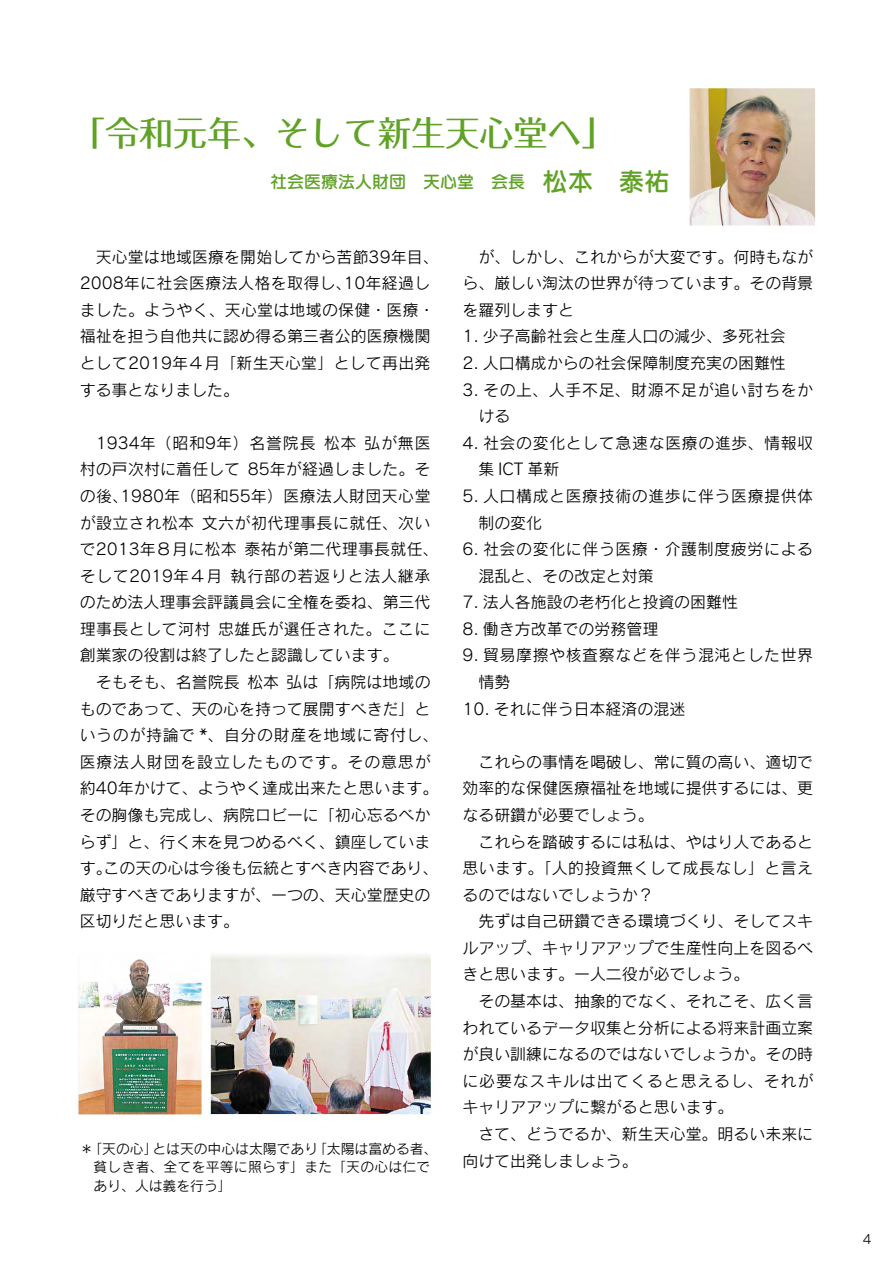
<style>
.page{position:relative;width:893px;height:1263px;background:#fff}
.page>*{position:absolute;margin:0;border:0;box-sizing:border-box;transform-origin:0 0}
.t1{font:500 34.05px "Folk Pro";color:#5fa224}
.t2{font:16.95px "Seurat Pro DB";color:#5fa224}
.t3{font:15.9px/26.5px "Rodin Pro M";color:#000}
.t4{font:15.9px/26.5px "Rodin Pro M";letter-spacing:.04em;color:#000}
.t5{font:15.9px/26.5px "Rodin Pro M";letter-spacing:.035em;color:#000}
.t6{font:13.8px/18.6px "Rodin Pro M";color:#000}
.t7{font:12.75px "Rodin Pro M";color:#000}
.s1{font-size:25.5px}
</style>
<div class="page">
<img style="left:689px;top:88px;width:126px;height:138px">
<img style="left:78px;top:954px;width:353px;height:161px">
<h1 class="t1" style="left:71px;top:104px;width:546px">「令和元年、そして新生天心堂へ」</h1>
<p class="t2" style="left:270px;top:170px;width:401px">社会医療法人財団　天心堂　会長　<span class="s1">松本　泰祐</span></p>
<p class="t3" style="left:80px;top:243px;width:360px">　天心堂は地域医療を開始してから苦節39年目、<br>2008年に社会医療法人格を取得し、10年経過しました。ようやく、天心堂は地域の保健・医療・福祉を担う自他共に認め得る第三者公的医療機関として2019年４月「新生天心堂」として再出発する事となりました。</p>
<p class="t3" style="left:80px;top:429px;width:360px">　1934年（昭和9年）名誉院長 松本 弘が無医村の戸次村に着任して 85年が経過しました。その後、1980年（昭和55年）医療法人財団天心堂が設立され松本 文六が初代理事長に就任、次いで2013年８月に松本 泰祐が第二代理事長就任、そして2019年４月 執行部の若返りと法人継承のため法人理事会評議員会に全権を委ね、第三代理事長として河村 忠雄氏が選任された。ここに創業家の役割は終了したと認識しています。<br>　そもそも、名誉院長 松本 弘は「病院は地域のものであって、天の心を持って展開すべきだ」というのが持論で *、自分の財産を地域に寄付し、医療法人財団を設立したものです。その意思が約40年かけて、ようやく達成出来たと思います。その胸像も完成し、病院ロビーに「初心忘るべからず」と、行く末を見つめるべく、鎮座しています。この天の心は今後も伝統とすべき内容であり、厳守すべきでありますが、一つの、天心堂歴史の区切りだと思います。</p>
<p class="t6" style="left:94px;top:1139px;width:345px;text-indent:-14px">＊「天の心」とは天の中心は太陽であり「太陽は富める者、貧しき者、全てを平等に照らす」また「天の心は仁であり、人は義を行う」</p>
<p class="t3" style="left:462px;top:243px;width:352px;text-align:justify">　が、しかし、これからが大変です。何時もながら、厳しい淘汰の世界が待っています。その背景を羅列しますと</p>
<p class="t3" style="left:462px;top:323px;width:325px">1. 少子高齢社会と生産人口の減少、多死社会</p>
<p class="t3" style="left:462px;top:349px;width:325px">2. 人口構成からの社会保障制度充実の困難性</p>
<p class="t4" style="left:478px;top:376px;width:336px;text-indent:-16px">3. その上、人手不足、財源不足が追い討ちをかける</p>
<p class="t4" style="left:478px;top:429px;width:336px;text-indent:-16px">4. 社会の変化として急速な医療の進歩、情報収集 ICT 革新</p>
<p class="t5" style="left:478px;top:482px;width:336px;text-indent:-16px">5. 人口構成と医療技術の進歩に伴う医療提供体制の変化</p>
<p class="t4" style="left:478px;top:535px;width:336px;text-indent:-16px">6. 社会の変化に伴う医療・介護制度疲労による混乱と、その改定と対策</p>
<p class="t3" style="left:462px;top:588px;width:277px">7. 法人各施設の老朽化と投資の困難性</p>
<p class="t3" style="left:462px;top:615px;width:197px">8. 働き方改革での労務管理</p>
<p class="t5" style="left:478px;top:642px;width:336px;text-indent:-16px">9. 貿易摩擦や核査察などを伴う混沌とした世界情勢</p>
<p class="t3" style="left:462px;top:695px;width:224px">10. それに伴う日本経済の混迷</p>
<p class="t3" style="left:462px;top:748px;width:352px">　これらの事情を喝破し、常に質の高い、適切で効率的な保健医療福祉を地域に提供するには、更なる研鑽が必要でしょう。<br>　これらを踏破するには私は、やはり人であると思います。「人的投資無くして成長なし」と言えるのではないでしょうか？<br>　先ずは自己研鑽できる環境づくり、そしてスキルアップ、キャリアアップで生産性向上を図るべきと思います。一人二役が必でしょう。<br>　その基本は、抽象的でなく、それこそ、広く言われているデータ収集と分析による将来計画立案が良い訓練になるのではないでしょうか。その時に必要なスキルは出てくると思えるし、それがキャリアアップに繋がると思います。<br>　さて、どうでるか、新生天心堂。明るい未来に向けて出発しましょう。</p>
<p class="t7" style="left:863px;top:1231px;width:10px">4</p>
</div>
